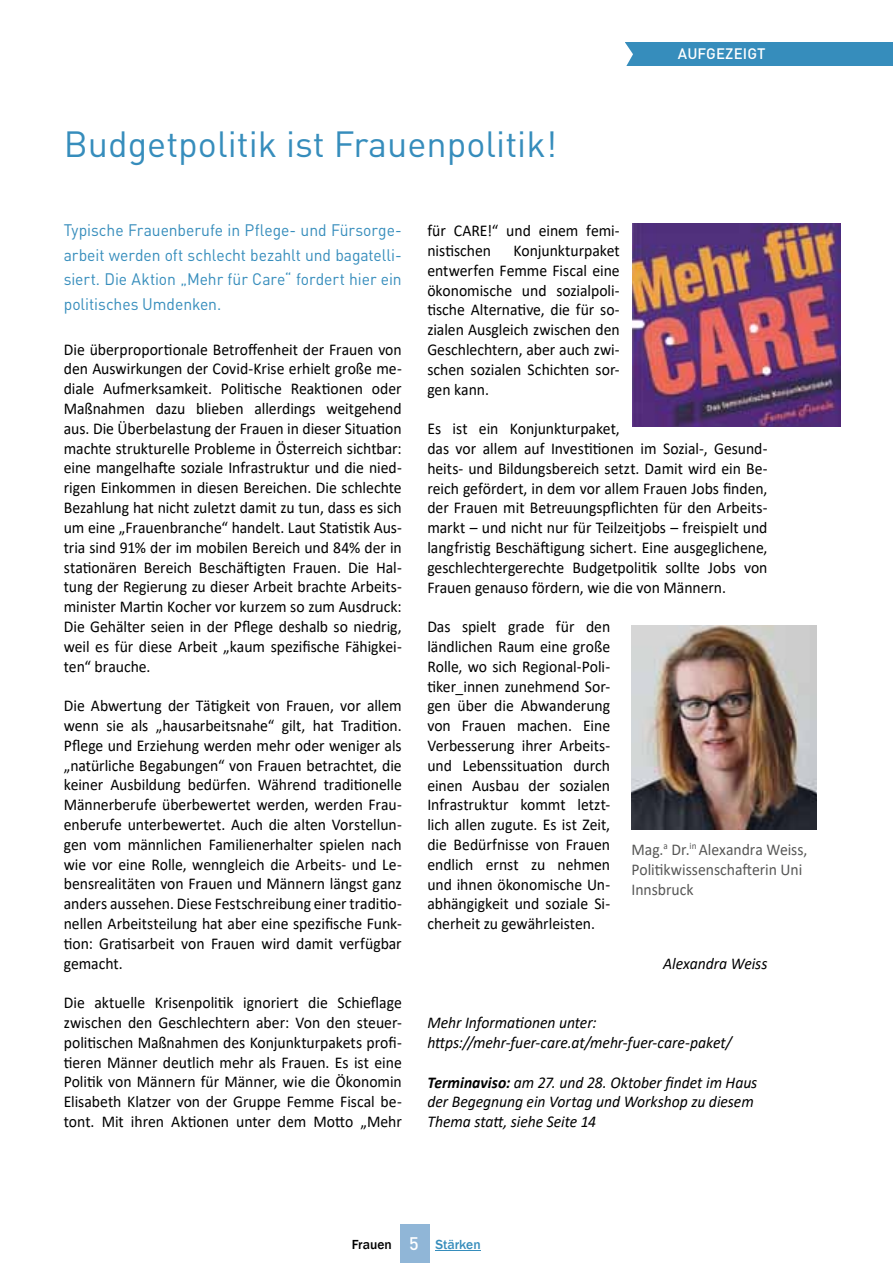
<style>
.page{position:relative;width:893px;height:1263px;background:#fff}
.page>*{position:absolute;margin:0;border:0;box-sizing:border-box;transform-origin:0 0}
.t1{font:36px "DIN Pro";color:#368dbc}
.t2{font:16.5px/19.8px "Calibri";letter-spacing:-.005em;color:#000;text-align:justify;scale:.95 1}
.t3{font:italic 16.5px/19.8px "Calibri";letter-spacing:-.005em;color:#000;scale:.95 1}
.t4{font:16.5px/24.8px "DIN Pro";letter-spacing:-.005em;color:#368dbc;text-align:justify;scale:.95 1}
.t5{font:16.5px/19.8px "Calibri";color:#575756;scale:.95 1}
.t6{font:500 15px "DIN Pro";letter-spacing:.01em;color:#fff}
.t7{font:500 13.5px "Franklin Gothic";color:#368dbc}
.s1{font-weight:700}
.s2{color:#000}
.s3{font-family:"DIN Pro";font-size:18px;color:#fff}
</style>
<div class="page">
<img style="left:631px;top:625px;width:185px;height:204px">
<div style="left:625px;top:43px;width:268px;height:23px;background:#368dbc"></div>
<img style="left:632px;top:223px;width:209px;height:203px">
<svg style="left:625px;top:42px;width:8px;height:24px"></svg>
<hr style="left:436px;top:1250px;width:45px;height:1px;background:#368dbc">
<div style="left:400px;top:1225px;width:29px;height:38px;background:#90b6d7"></div>
<h1 class="t1" style="left:64px;top:117px;width:495px">Budgetpolitik ist Frauenpolitik!</h1>
<p class="t6" style="left:678px;top:42px;width:89px">AUFGEZEIGT</p>
<p class="t4" style="left:64px;top:216px;width:357px">Typische Frauenberufe in Pflege- und Fürsorge&shy;arbeit werden oft schlecht bezahlt und bagatelli&shy;siert. Die Aktion „Mehr für Care“ fordert hier ein politisches Umdenken.</p>
<p class="t2" style="left:64px;top:339px;width:357px">Die überproportionale Betroffenheit der Frauen von den Auswirkungen der Covid-Krise erhielt große me&shy;diale Aufmerksamkeit. Politische Reaktionen oder Maßnahmen dazu blieben allerdings weitgehend aus. Die Überbelastung der Frauen in dieser Situation machte strukturelle Probleme in Österreich sichtbar: eine mangelhafte soziale Infrastruktur und die nied&shy;rigen Einkommen in diesen Bereichen. Die schlechte Bezahlung hat nicht zuletzt damit zu tun, dass es sich um eine „Frauenbranche“ handelt. Laut Statistik Aus&shy;tria sind 91% der im mobilen Bereich und 84% der in stationären Bereich Beschäftigten Frauen. Die Hal&shy;tung der Regierung zu dieser Arbeit brachte Arbeits&shy;minister Martin Kocher vor kurzem so zum Ausdruck:<br>Die Gehälter seien in der Pflege deshalb so niedrig, weil es für diese Arbeit „kaum spezifische Fähigkei&shy;ten“ brauche.</p>
<p class="t2" style="left:64px;top:695px;width:357px">Die Abwertung der Tätigkeit von Frauen, vor allem wenn sie als „hausarbeitsnahe“ gilt, hat Tradition.<br>Pflege und Erziehung werden mehr oder weniger als „natürliche Begabungen“ von Frauen betrachtet, die keiner Ausbildung bedürfen. Während traditionelle Männerberufe überbewertet werden, werden Frau&shy;enberufe unterbewertet. Auch die alten Vorstellun&shy;gen vom männlichen Familienerhalter spielen nach wie vor eine Rolle, wenngleich die Arbeits- und Le&shy;bensrealitäten von Frauen und Männern längst ganz anders aussehen. Diese Festschreibung einer traditio&shy;nellen Arbeitsteilung hat aber eine spezifische Funk&shy;tion: Gratisarbeit von Frauen wird damit verfügbar gemacht.</p>
<p class="t2" style="left:64px;top:992px;width:357px">Die aktuelle Krisenpolitik ignoriert die Schieflage zwischen den Geschlechtern aber: Von den steuer&shy;politischen Maßnahmen des Konjunkturpakets profi&shy;tieren Männer deutlich mehr als Frauen. Es ist eine Politik von Männern für Männer, wie die Ökonomin Elisabeth Klatzer von der Gruppe Femme Fiscal be&shy;tont. Mit ihren Aktionen unter dem Motto „Mehr</p>
<p class="t2" style="left:427px;top:220px;width:204px">für CARE!“ und einem femi&shy;nistischen</p>
<p class="t2" style="left:427px;top:240px;width:204px;text-indent:86px">Konjunkturpaket entwerfen Femme Fiscal eine ökonomische und sozialpoli&shy;tische Alternative, die für so&shy;zialen Ausgleich zwischen den Geschlechtern, aber auch zwi&shy;schen sozialen Schichten sor&shy;gen kann.</p>
<p class="t2" style="left:427px;top:418px;width:360px;text-align:left">Es ist ein Konjunkturpaket,<br>das vor allem auf Investitionen im Sozial-, Gesund&shy;heits- und Bildungsbereich setzt. Damit wird ein Be&shy;reich gefördert, in dem vor allem Frauen Jobs finden, der Frauen mit Betreuungspflichten für den Arbeits&shy;markt – und nicht nur für Teilzeitjobs – freispielt und langfristig Beschäftigung sichert. Eine ausgeglichene, geschlechtergerechte Budgetpolitik sollte Jobs von Frauen genauso fördern, wie die von Männern.</p>
<p class="t2" style="left:427px;top:616px;width:194px">Das spielt grade für den ländlichen Raum eine große Rolle, wo sich Regional-Poli&shy;tiker_innen zunehmend Sor&shy;gen über die Abwanderung von Frauen machen. Eine Verbesserung ihrer Arbeits&shy;und Lebenssituation durch einen Ausbau der sozialen Infrastruktur kommt letzt&shy;lich allen zugute. Es ist Zeit, die Bedürfnisse von Frauen endlich ernst zu nehmen und ihnen ökonomische Un&shy;abhängigkeit und soziale Si&shy;cherheit zu gewährleisten.</p>
<p class="t3" style="left:663px;top:953px;width:111px">Alexandra Weiss</p>
<p class="t5" style="left:631px;top:839px;width:187px">Mag.<sup>a</sup> Dr.<sup>in</sup> Alexandra Weiss,<br>Politikwissenschafterin Uni<br>Innsbruck</p>
<p class="t3" style="left:427px;top:1012px;width:322px">Mehr Informationen unter: https://mehr-fuer-care.at/mehr-fuer-care-paket/</p>
<p class="t3" style="left:427px;top:1071px;width:349px"><span class="s1">Terminaviso:</span> am 27. und 28. Oktober findet im Haus der Begegnung ein Vortag und Workshop zu diesem<br>Thema statt, siehe Seite 14</p>
<p class="t7" style="left:352px;top:1236px;width:130px"><span class="s2">Frauen</span> <span class="s3">5</span> Stärken</p>
</div>
